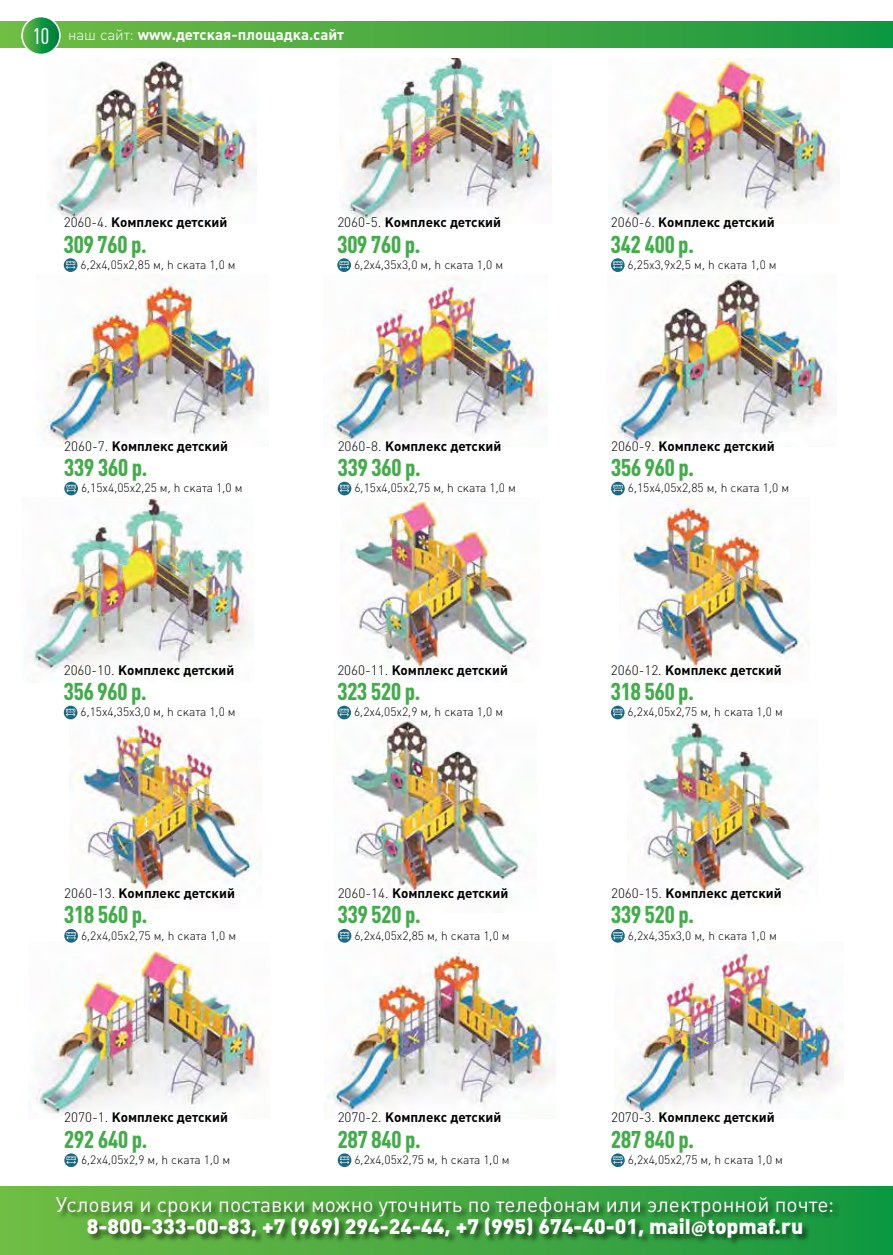
<style>
.page{position:relative;width:893px;height:1255px;background:#fff}
.page>*{position:absolute;margin:0;border:0;box-sizing:border-box;transform-origin:0 0}
.t1{font:700 24px "Plumb Condensed";color:#41ad49}
.t2{font:21px/22.5px "Plumb";color:#fff;text-align:center}
.t3{font:700 15px "Plumb";color:#fff}
.t4{font:700 13.5px "Plumb";color:#000}
.t5{font:300 12px "Plumb";color:#000}
.s1{font-family:"Plumb Condensed";font-weight:400;font-size:22.5px}
.s2{font-weight:300}
.s3{font-weight:900}
.s4{font-family:"Myriad Pro";font-weight:900}
</style>
<div class="page">
<img style="left:50px;top:59px;width:207px;height:159px">
<img style="left:42px;top:280px;width:226px;height:166px">
<img style="left:25px;top:497px;width:228px;height:175px">
<img style="left:70px;top:719px;width:191px;height:176px">
<img style="left:29px;top:941px;width:236px;height:177px">
<img style="left:342px;top:59px;width:209px;height:162px">
<img style="left:331px;top:277px;width:216px;height:168px">
<img style="left:350px;top:497px;width:181px;height:174px">
<img style="left:342px;top:719px;width:184px;height:173px">
<img style="left:325px;top:942px;width:231px;height:174px">
<img style="left:608px;top:59px;width:226px;height:162px">
<img style="left:613px;top:275px;width:218px;height:171px">
<img style="left:622px;top:497px;width:188px;height:185px">
<img style="left:640px;top:720px;width:178px;height:175px">
<img style="left:615px;top:942px;width:228px;height:174px">
<div style="left:0;top:1186px;width:893px;height:68px;background:linear-gradient(to right,#74bc44,#179741)"></div>
<div style="left:0;top:21px;width:893px;height:26px;background:linear-gradient(to right,#76bd46,#169740)"></div>
<svg style="left:22px;top:17px;width:38px;height:37px"></svg>
<div style="left:21px;top:16px;width:40px;height:39px;border:2px solid #fff;border-radius:50%"></div>
<div style="left:56px;top:1196px;width:785px;height:50px;background:#000;opacity:.55"></div>
<svg style="left:64px;top:258px;width:13px;height:14px"></svg>
<svg style="left:337px;top:258px;width:14px;height:14px"></svg>
<svg style="left:611px;top:258px;width:14px;height:14px"></svg>
<svg style="left:64px;top:481px;width:14px;height:14px"></svg>
<svg style="left:338px;top:481px;width:13px;height:14px"></svg>
<svg style="left:611px;top:481px;width:14px;height:14px"></svg>
<svg style="left:64px;top:705px;width:13px;height:14px"></svg>
<svg style="left:337px;top:705px;width:14px;height:14px"></svg>
<svg style="left:611px;top:705px;width:14px;height:14px"></svg>
<svg style="left:64px;top:929px;width:14px;height:13px"></svg>
<svg style="left:338px;top:929px;width:13px;height:13px"></svg>
<svg style="left:611px;top:929px;width:14px;height:13px"></svg>
<svg style="left:64px;top:1153px;width:14px;height:13px"></svg>
<svg style="left:338px;top:1153px;width:13px;height:13px"></svg>
<svg style="left:611px;top:1153px;width:14px;height:13px"></svg>
<p class="t3" style="left:33px;top:26px;width:313px"><span class="s1">10</span> <span class="s2">наш сайт:</span> www.детская-площадка.сайт</p>
<p class="t4" style="left:64px;top:215px;width:165px"><span class="s2">2060-4.</span> Комплекс детский</p>
<h1 class="t1" style="left:64px;top:231px;width:85px">309 760 р.</h1>
<p class="t5" style="left:81px;top:258px;width:157px">6,2х4,05х2,85 м, h ската 1,0 м</p>
<p class="t4" style="left:64px;top:438px;width:165px"><span class="s2">2060-7.</span> Комплекс детский</p>
<h1 class="t1" style="left:64px;top:454px;width:85px">339 360 р.</h1>
<p class="t5" style="left:81px;top:481px;width:163px">6,15х4,05х2,25 м, h ската 1,0 м</p>
<p class="t4" style="left:64px;top:662px;width:172px"><span class="s2">2060-10.</span> Комплекс детский</p>
<h1 class="t1" style="left:64px;top:678px;width:85px">356 960 р.</h1>
<p class="t5" style="left:81px;top:705px;width:157px">6,15х4,35х3,0 м, h ската 1,0 м</p>
<p class="t4" style="left:64px;top:885px;width:172px"><span class="s2">2060-13.</span> Комплекс детский</p>
<h1 class="t1" style="left:64px;top:901px;width:85px">318 560 р.</h1>
<p class="t5" style="left:81px;top:928px;width:157px">6,2х4,05х2,75 м, h ската 1,0 м</p>
<p class="t4" style="left:64px;top:1109px;width:165px"><span class="s2">2070-1.</span> Комплекс детский</p>
<h1 class="t1" style="left:64px;top:1125px;width:85px">292 640 р.</h1>
<p class="t5" style="left:81px;top:1152px;width:151px">6,2х4,05х2,9 м, h ската 1,0 м</p>
<p class="t4" style="left:337px;top:215px;width:165px"><span class="s2">2060-5.</span> Комплекс детский</p>
<h1 class="t1" style="left:337px;top:231px;width:85px">309 760 р.</h1>
<p class="t5" style="left:354px;top:258px;width:151px">6,2х4,35х3,0 м, h ската 1,0 м</p>
<p class="t4" style="left:338px;top:438px;width:165px"><span class="s2">2060-8.</span> Комплекс детский</p>
<h1 class="t1" style="left:338px;top:454px;width:85px">339 360 р.</h1>
<p class="t5" style="left:354px;top:481px;width:163px">6,15х4,05х2,75 м, h ската 1,0 м</p>
<p class="t4" style="left:337px;top:662px;width:172px"><span class="s2">2060-11.</span> Комплекс детский</p>
<h1 class="t1" style="left:337px;top:678px;width:85px">323 520 р.</h1>
<p class="t5" style="left:354px;top:705px;width:151px">6,2х4,05х2,9 м, h ската 1,0 м</p>
<p class="t4" style="left:338px;top:885px;width:172px"><span class="s2">2060-14.</span> Комплекс детский</p>
<h1 class="t1" style="left:338px;top:901px;width:85px">339 520 р.</h1>
<p class="t5" style="left:354px;top:928px;width:157px">6,2х4,05х2,85 м, h ската 1,0 м</p>
<p class="t4" style="left:338px;top:1109px;width:165px"><span class="s2">2070-2.</span> Комплекс детский</p>
<h1 class="t1" style="left:338px;top:1125px;width:85px">287 840 р.</h1>
<p class="t5" style="left:354px;top:1152px;width:157px">6,2х4,05х2,75 м, h ската 1,0 м</p>
<p class="t4" style="left:611px;top:215px;width:165px"><span class="s2">2060-6.</span> Комплекс детский</p>
<h1 class="t1" style="left:611px;top:231px;width:85px">342 400 р.</h1>
<p class="t5" style="left:628px;top:258px;width:151px">6,25х3,9х2,5 м, h ската 1,0 м</p>
<p class="t4" style="left:611px;top:438px;width:165px"><span class="s2">2060-9.</span> Комплекс детский</p>
<h1 class="t1" style="left:611px;top:454px;width:85px">356 960 р.</h1>
<p class="t5" style="left:628px;top:481px;width:163px">6,15х4,05х2,85 м, h ската 1,0 м</p>
<p class="t4" style="left:611px;top:662px;width:172px"><span class="s2">2060-12.</span> Комплекс детский</p>
<h1 class="t1" style="left:611px;top:678px;width:85px">318 560 р.</h1>
<p class="t5" style="left:628px;top:705px;width:157px">6,2х4,05х2,75 м, h ската 1,0 м</p>
<p class="t4" style="left:611px;top:885px;width:172px"><span class="s2">2060-15.</span> Комплекс детский</p>
<h1 class="t1" style="left:611px;top:901px;width:85px">339 520 р.</h1>
<p class="t5" style="left:628px;top:928px;width:151px">6,2х4,35х3,0 м, h ската 1,0 м</p>
<p class="t4" style="left:611px;top:1109px;width:165px"><span class="s2">2070-3.</span> Комплекс детский</p>
<h1 class="t1" style="left:611px;top:1125px;width:85px">287 840 р.</h1>
<p class="t5" style="left:628px;top:1152px;width:157px">6,2х4,05х2,75 м, h ската 1,0 м</p>
<h2 class="t2" style="left:56px;top:1192px;width:780px">Условия и сроки поставки можно уточнить по телефонам или электронной почте:<br><span class="s3">8-800-333-00-83, +7 (969) 294-24-44, +7 (995) 674-40-01, mail</span><span class="s4">@</span><span class="s3">topmaf.ru</span></h2>
</div>
